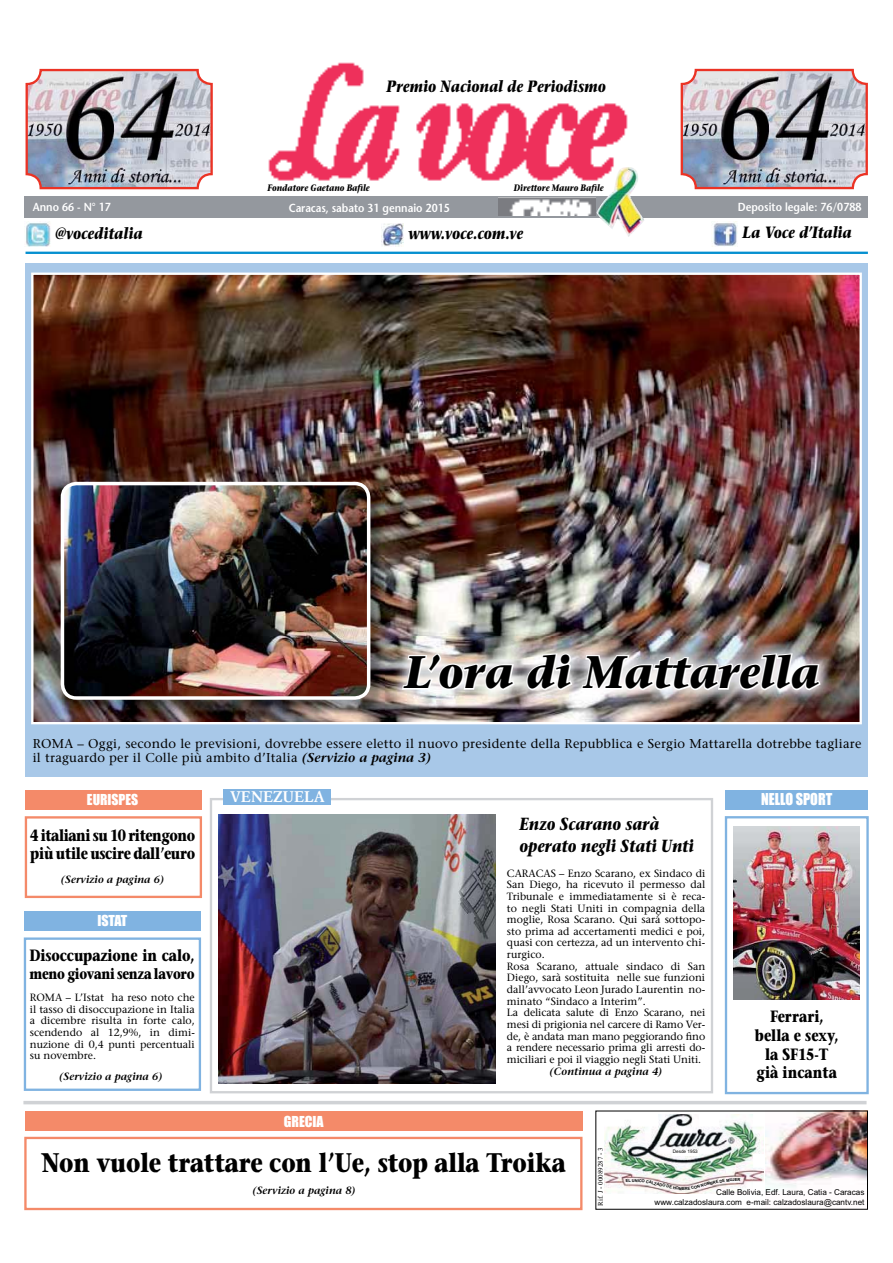
<style>
.page{position:relative;width:893px;height:1263px;background:#fff}
.page>*{position:absolute;margin:0;border:0;box-sizing:border-box;transform-origin:0 0}
.t1{font:italic 700 45.45px "Stone Serif";color:#000;scale:.9 1}
.t2{font:700 26.85px "Stone Serif";letter-spacing:-.01em;color:#000;scale:.83 1}
.t3{font:italic 700 17.55px/22.2px "Stone Serif";color:#000;scale:.8 1}
.t4{font:italic 700 16.35px "Stone Serif";color:#000;scale:.8 1}
.t5{font:700 16.35px/18.6px "Stone Serif";letter-spacing:-.01em;color:#000;text-align:center;scale:.8 1}
.t6{font:700 16.35px/18.6px "Stone Serif";letter-spacing:-.03em;color:#000;scale:.8 1}
.t7{font:700 15.15px "Stone Serif";letter-spacing:-.025em;color:#000;scale:.8 1}
.t8{font:15.15px "Impact";color:#fff;scale:.94 1}
.t9{font:700 15.15px "Simoncini Garamond";color:#fff}
.t10{font:13.95px "Impact";color:#fff}
.t11{font:12.9px/14px "Stone Serif";letter-spacing:.02em;color:#000}
.t12{font:600 11.7px "Stone Sans";color:#fff;scale:.9 1}
.t13{font:10.5px/11.7px "Stone Serif";color:#000}
.t14{font:italic 600 10.5px "Stone Serif";color:#000}
.t15{font:italic 700 9.3px "Stone Serif";color:#000;scale:.8 1}
.t16{font:8.1px/9.8px "Arial";color:#000;text-align:right}
.t17{font:7.05px "Times New Roman";color:#000}
.t18{font:4.65px "Arial";color:#000}
.s1{font-weight:600;font-style:italic}
</style>
<div class="page">
<hr style="left:23px;top:1101px;width:843px;height:3px;background:#d0d2d5">
<img style="left:268px;top:62px;width:360px;height:119px">
<div style="left:25px;top:196px;width:843px;height:21px;background:#94989e"></div>
<img style="left:498px;top:198px;width:98px;height:17px">
<img style="left:596px;top:167px;width:48px;height:70px">
<img style="left:766px;top:1113px;width:100px;height:78px">
<img style="left:605px;top:1114px;width:158px;height:79px">
<div style="left:673px;top:1150px;width:26px;height:6px;background:#fff"></div>
<img style="left:382px;top:223px;width:22px;height:24px">
<img style="left:25px;top:222px;width:26px;height:24px">
<img style="left:712px;top:223px;width:25px;height:24px">
<hr style="left:26px;top:252px;width:842px;height:2px;background:#0590d0">
<div style="left:24px;top:1137px;width:558px;height:73px;border:2px solid #f48a69"></div>
<div style="left:25px;top:1111px;width:557px;height:20px;background:#f48a69"></div>
<img style="left:27px;top:70px;width:185px;height:118px;border-radius:14px">
<div style="left:26px;top:69px;width:187px;height:120px;border:2px solid #eb3325;border-radius:14px"></div>
<img style="left:682px;top:70px;width:185px;height:118px;border-radius:14px">
<div style="left:681px;top:69px;width:187px;height:120px;border:2px solid #eb3325;border-radius:14px"></div>
<div style="left:210px;top:798px;width:503px;height:295px;border:2px solid #d0d2d5"></div>
<div style="left:224px;top:789px;width:107px;height:16px;background:#80b3e1"></div>
<div style="left:725px;top:816px;width:144px;height:278px;border:2px solid #80b3e1"></div>
<div style="left:725px;top:790px;width:143px;height:20px;background:#80b3e1"></div>
<img style="left:733px;top:826px;width:126px;height:173px">
<div style="left:25px;top:816px;width:177px;height:82px;border:2px solid #f48a69"></div>
<div style="left:25px;top:790px;width:176px;height:19px;background:#f48a69"></div>
<div style="left:24px;top:937px;width:177px;height:154px;border:2px solid #80b3e1"></div>
<div style="left:24px;top:911px;width:176px;height:20px;background:#80b3e1"></div>
<img style="left:219px;top:815px;width:277px;height:269px">
<div style="left:25px;top:263px;width:842px;height:514px;background:#a8c8e8"></div>
<img style="left:34px;top:276px;width:825px;height:445px">
<div style="left:31px;top:273px;width:831px;height:451px;border:2px solid #fff"></div>
<img style="left:385px;top:636px;width:448px;height:68px">
<div style="left:438px;top:664px;width:26px;height:26px;border:3px solid #fff;border-radius:10px"></div>
<svg style="left:400px;top:652px;width:55px;height:39px;background:#e6e2e0"></svg>
<svg style="left:461px;top:662px;width:55px;height:30px;background:#ebebea"></svg>
<svg style="left:525px;top:652px;width:297px;height:40px;background:#deddde"></svg>
<img style="left:62px;top:484px;width:323px;height:230px">
<img style="left:62px;top:484px;width:307px;height:214px;border-radius:14px">
<div style="left:61px;top:482px;width:309px;height:218px;border:3px solid #fff;border-radius:14px"></div>
<svg style="left:626px;top:1178px;width:114px;height:12px"></svg>
<h3 class="t4" style="left:386px;top:80px;width:276px">Premio Nacional de Periodismo</h3>
<p class="t15" style="left:267px;top:185px;width:129px">Fondatore Gaetano Bafile</p>
<p class="t15" style="left:514px;top:185px;width:114px">Direttore Mauro Bafile</p>
<p class="t12" style="left:33px;top:203px;width:88px">Anno 66 - N° 17</p>
<p class="t12" style="left:289px;top:203px;width:180px">Caracas, sabato 31 gennaio 2015</p>
<p class="t12" style="left:738px;top:202px;width:139px">Deposito legale: 76/0788</p>
<h3 class="t4" style="left:55px;top:227px;width:111px">@voceditalia</h3>
<h3 class="t4" style="left:408px;top:227px;width:145px">www.voce.com.ve</h3>
<h3 class="t4" style="left:743px;top:226px;width:138px">La Voce d’Italia</h3>
<h1 class="t1" style="left:405px;top:655px;width:462px">L’ora di Mattarella</h1>
<p class="t11" style="left:33px;top:738px;width:830px">ROMA – Oggi, secondo le previsioni, dovrebbe essere eletto il nuovo presidente della Repubblica e Sergio Mattarella dotrebbe tagliare il traguardo per il Colle più ambito d’Italia <span class="s1">(Servizio a pagina 3)</span></p>
<h3 class="t10" style="left:87px;top:795px;width:53px">EURISPES</h3>
<h3 class="t6" style="left:30px;top:827px;width:208px">4 italiani su 10 ritengono più utile uscire dall’euro</h3>
<p class="t14" style="left:61px;top:875px;width:105px">(Servizio a pagina 6)</p>
<h3 class="t10" style="left:97px;top:916px;width:31px">ISTAT</h3>
<h3 class="t5" style="left:30px;top:948px;width:208px">Disoccupazione in calo,</h3>
<h3 class="t7" style="left:30px;top:968px;width:208px">meno giovani senza lavoro</h3>
<p class="t13" style="left:30px;top:993px;width:167px;text-align:justify">ROMA – L’Istat ha reso noto che il tasso di disoccupazione in Italia a dicembre risulta in forte calo, scendendo al 12,9%, in dimi&shy;nuzione di 0,4 punti percentuali su novembre.</p>
<p class="t14" style="left:59px;top:1072px;width:105px">(Servizio a pagina 6)</p>
<h3 class="t9" style="left:230px;top:790px;width:96px">VENEZUELA</h3>
<h3 class="t10" style="left:284px;top:1117px;width:41px">GRECIA</h3>
<h3 class="t3" style="left:520px;top:815px;width:219px">Enzo Scarano sarà operato negli Stati Unti</h3>
<p class="t13" style="left:507px;top:868px;width:200px">CARACAS – Enzo Scarano, ex Sindaco di San Diego, ha ricevuto il permesso dal Tribunale e immediatamente si è reca&shy;to negli Stati Uniti in compagnia della moglie, Rosa Scarano. Qui sará sottopo&shy;sto prima ad accertamenti medici e poi, quasi con certezza, ad un intervento chi&shy;rurgico.<br>Rosa Scarano, attuale sindaco di San Diego, sarà sostituita nelle sue funzioni dall’avvocato Leon Jurado Laurentin no&shy;minato “Sindaco a Interim”.<br>La delicata salute di Enzo Scarano, nei mesi di prigionia nel carcere di Ramo Ver&shy;de, è andata man mano peggiorando fino a rendere necessario prima gli arresti do&shy;miciliari e poi il viaggio negli Stati Uniti.</p>
<p class="t14" style="left:550px;top:1067px;width:114px">(Continua a pagina 4)</p>
<h3 class="t8" style="left:761px;top:795px;width:77px">NELLO SPORT</h3>
<h3 class="t5" style="left:755px;top:1009px;width:106px">Ferrari, bella e sexy, la SF15-T già incanta</h3>
<h2 class="t2" style="left:42px;top:1153px;width:633px">Non vuole trattare con l’Ue, stop alla Troika</h2>
<p class="t14" style="left:252px;top:1186px;width:105px">(Servizio a pagina 8)</p>
<p class="t17" style="left:598px;top:1206px;width:60px;rotate:-90deg">Rif. J - 00089287 - 3</p>
<p class="t18" style="left:673px;top:1150px;width:27px">Desde 1953</p>
<p class="t16" style="left:654px;top:1188px;width:212px">Calle Bolivia, Edf. Laura, Catia - Caracas www.calzadoslaura.com e-mail: calzadoslaura@cantv.net</p>
</div>
